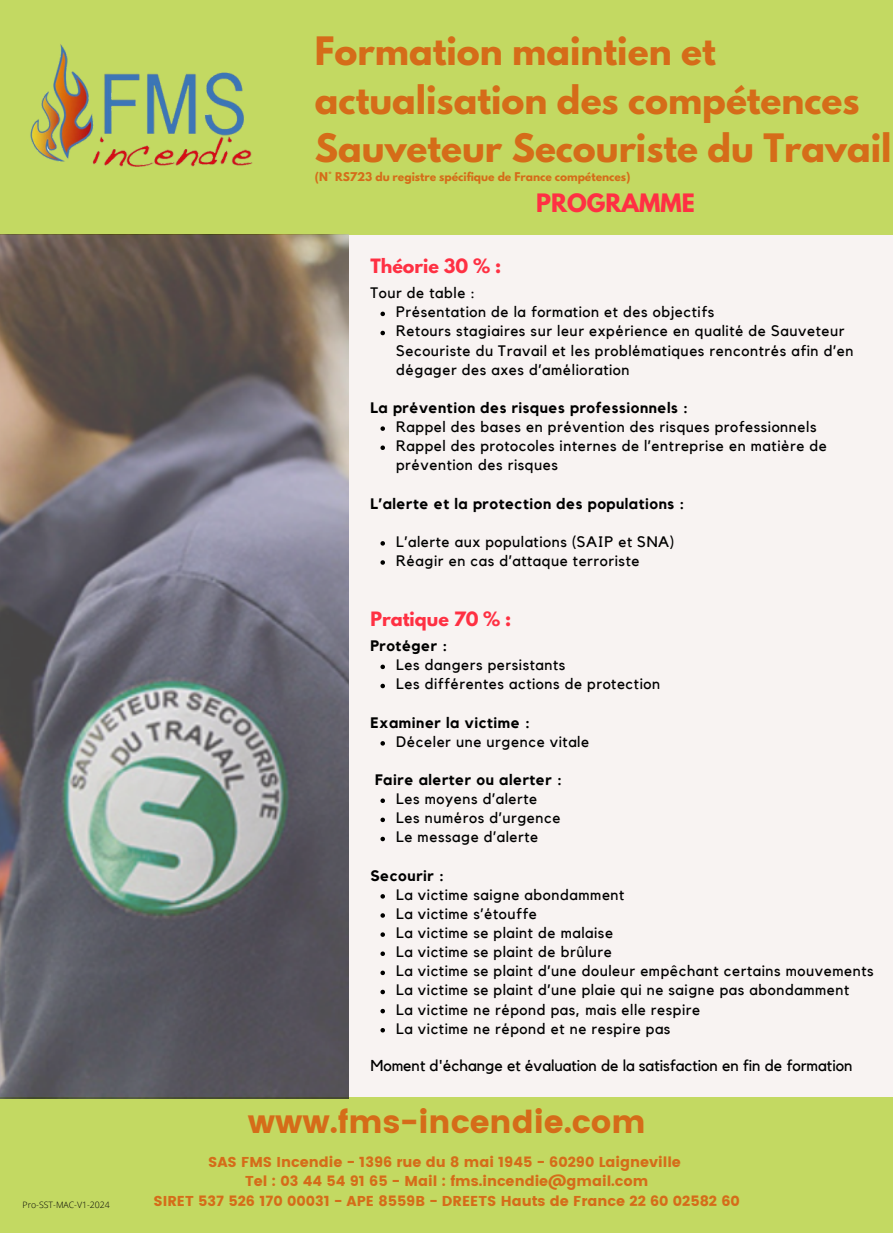
<style>
.page{position:relative;width:893px;height:1233px;background:#fff}
.page>*{position:absolute;margin:0;border:0;box-sizing:border-box;transform-origin:0 0}
.t1{font:700 34.65px/48.3px "League Spartan";color:#d56c19}
.t2{font:31.5px "Poppins";color:#d56c19}
.t3{font:700 22.5px "League Spartan";color:#ff3043}
.t4{font:700 17.55px "League Spartan";color:#ff3043}
.t5{font:15.75px "Kollektif";color:#000}
.t6{font:15.15px/19.2px "Kollektif";letter-spacing:.04em;color:#000}
.t7{font:700 15.15px "Kollektif";letter-spacing:.04em;color:#000}
.t8{font:14.25px/19.2px "Poppins";color:#d56c19;text-align:center}
.t9{font:700 10.65px "League Spartan";color:#d56c19}
.t10{font:300 8.7px "Open Sans";color:#000}
</style>
<div class="page">
<div style="left:0;top:0;width:892px;height:1233px;background:#f8f3f2"></div>
<div style="left:0;top:0;width:892px;height:234px;background:#c3d962"></div>
<div style="left:0;top:1098px;width:892px;height:135px;background:#c3d962"></div>
<svg style="left:380px;top:312px;width:5px;height:4px"></svg>
<svg style="left:380px;top:331px;width:5px;height:4px"></svg>
<svg style="left:380px;top:426px;width:5px;height:5px"></svg>
<svg style="left:380px;top:446px;width:5px;height:4px"></svg>
<svg style="left:380px;top:541px;width:5px;height:5px"></svg>
<svg style="left:380px;top:560px;width:5px;height:5px"></svg>
<svg style="left:380px;top:665px;width:5px;height:4px"></svg>
<svg style="left:380px;top:684px;width:5px;height:4px"></svg>
<svg style="left:380px;top:741px;width:5px;height:5px"></svg>
<svg style="left:380px;top:799px;width:5px;height:4px"></svg>
<svg style="left:380px;top:818px;width:5px;height:4px"></svg>
<svg style="left:380px;top:837px;width:5px;height:4px"></svg>
<svg style="left:380px;top:894px;width:5px;height:5px"></svg>
<svg style="left:380px;top:913px;width:5px;height:5px"></svg>
<svg style="left:380px;top:932px;width:5px;height:5px"></svg>
<svg style="left:380px;top:952px;width:5px;height:4px"></svg>
<svg style="left:380px;top:971px;width:5px;height:4px"></svg>
<svg style="left:380px;top:990px;width:5px;height:4px"></svg>
<svg style="left:380px;top:1009px;width:5px;height:4px"></svg>
<svg style="left:380px;top:1028px;width:5px;height:5px"></svg>
<img style="left:0;top:234px;width:349px;height:864px">
<img style="left:30px;top:44px;width:223px;height:122px">
<h5 class="t10" style="left:23px;top:1198px;width:89px">Pro-SST-MAC-V1-2024</h5>
<h5 class="t1" style="left:315px;top:32px;width:578px">Formation maintien et actualisation des compétences<br>Sauveteur Secouriste du Travail</h5>
<h4 class="t9" style="left:315px;top:172px;width:317px">(N° RS723 du registre spécifique de France compétences)</h4>
<h6 class="t3" style="left:536px;top:192px;width:160px">PROGRAMME</h6>
<h3 class="t4" style="left:370px;top:257px;width:132px">Théorie 30 % :</h3>
<p class="t6" style="left:370px;top:284px;width:106px">Tour de table :</p>
<h1 class="t6" style="left:396px;top:303px;width:319px">Présentation de la formation et des objectifs</h1>
<h5 class="t6" style="left:396px;top:322px;width:459px">Retours stagiaires sur leur expérience en qualité de Sauveteur<br>Secouriste du Travail et les problématiques rencontrés afin d’en dégager des axes d’amélioration</h5>
<h5 class="t7" style="left:370px;top:401px;width:319px">La prévention des risques professionnels :</h5>
<h5 class="t6" style="left:396px;top:418px;width:422px">Rappel des bases en prévention des risques professionnels</h5>
<h4 class="t6" style="left:396px;top:437px;width:432px">Rappel des protocoles internes de l’entreprise en matière de prévention des risques</h4>
<h5 class="t7" style="left:370px;top:496px;width:315px">L’alerte et la protection des populations :</h5>
<h5 class="t6" style="left:396px;top:532px;width:280px">L’alerte aux populations (SAIP et SNA)</h5>
<h4 class="t6" style="left:396px;top:552px;width:245px">Réagir en cas d’attaque terroriste</h4>
<h5 class="t4" style="left:370px;top:610px;width:142px">Pratique 70 % :</h5>
<h5 class="t7" style="left:370px;top:639px;width:78px">Protéger :</h5>
<h1 class="t6" style="left:396px;top:656px;width:171px">Les dangers persistants</h1>
<h4 class="t6" style="left:396px;top:675px;width:265px">Les différentes actions de protection</h4>
<h5 class="t7" style="left:370px;top:715px;width:161px">Examiner la victime :</h5>
<h5 class="t6" style="left:396px;top:732px;width:194px">Déceler une urgence vitale</h5>
<h4 class="t7" style="left:375px;top:773px;width:188px">Faire alerter ou alerter :</h4>
<h5 class="t6" style="left:396px;top:790px;width:142px">Les moyens d’alerte</h5>
<h4 class="t6" style="left:396px;top:809px;width:166px">Les numéros d’urgence</h4>
<h5 class="t6" style="left:396px;top:828px;width:144px">Le message d’alerte</h5>
<h5 class="t7" style="left:370px;top:868px;width:75px">Secourir :</h5>
<h5 class="t6" style="left:396px;top:885px;width:230px">La victime saigne abondamment</h5>
<h4 class="t6" style="left:396px;top:905px;width:142px">La victime s’étouffe</h4>
<h5 class="t6" style="left:396px;top:924px;width:218px">La victime se plaint de malaise</h5>
<h5 class="t6" style="left:396px;top:943px;width:217px">La victime se plaint de brûlure</h5>
<h5 class="t6" style="left:396px;top:962px;width:479px">La victime se plaint d’une douleur empêchant certains mouvements</h5>
<h5 class="t6" style="left:396px;top:981px;width:454px">La victime se plaint d’une plaie qui ne saigne pas abondamment</h5>
<h5 class="t6" style="left:396px;top:1000px;width:305px">La victime ne répond pas, mais elle respire</h5>
<h5 class="t6" style="left:396px;top:1019px;width:276px">La victime ne répond et ne respire pas</h5>
<h2 class="t5" style="left:370px;top:1058px;width:483px">Moment d'échange et évaluation de la satisfaction en fin de formation</h2>
<p class="t2" style="left:248px;top:1104px;width:399px">www.fms-incendie.com</p>
<h1 class="t8" style="left:153px;top:1153px;width:587px">SAS FMS Incendie - 1396 rue du 8 mai 1945 - 60290 Laigneville<br>Tel : 03 44 54 91 65 - Mail : fms.incendie@gmail.com<br>SIRET 537 526 170 00031 - APE 8559B - DREETS Hauts de France 22 60 02582 60</h1>
</div>
